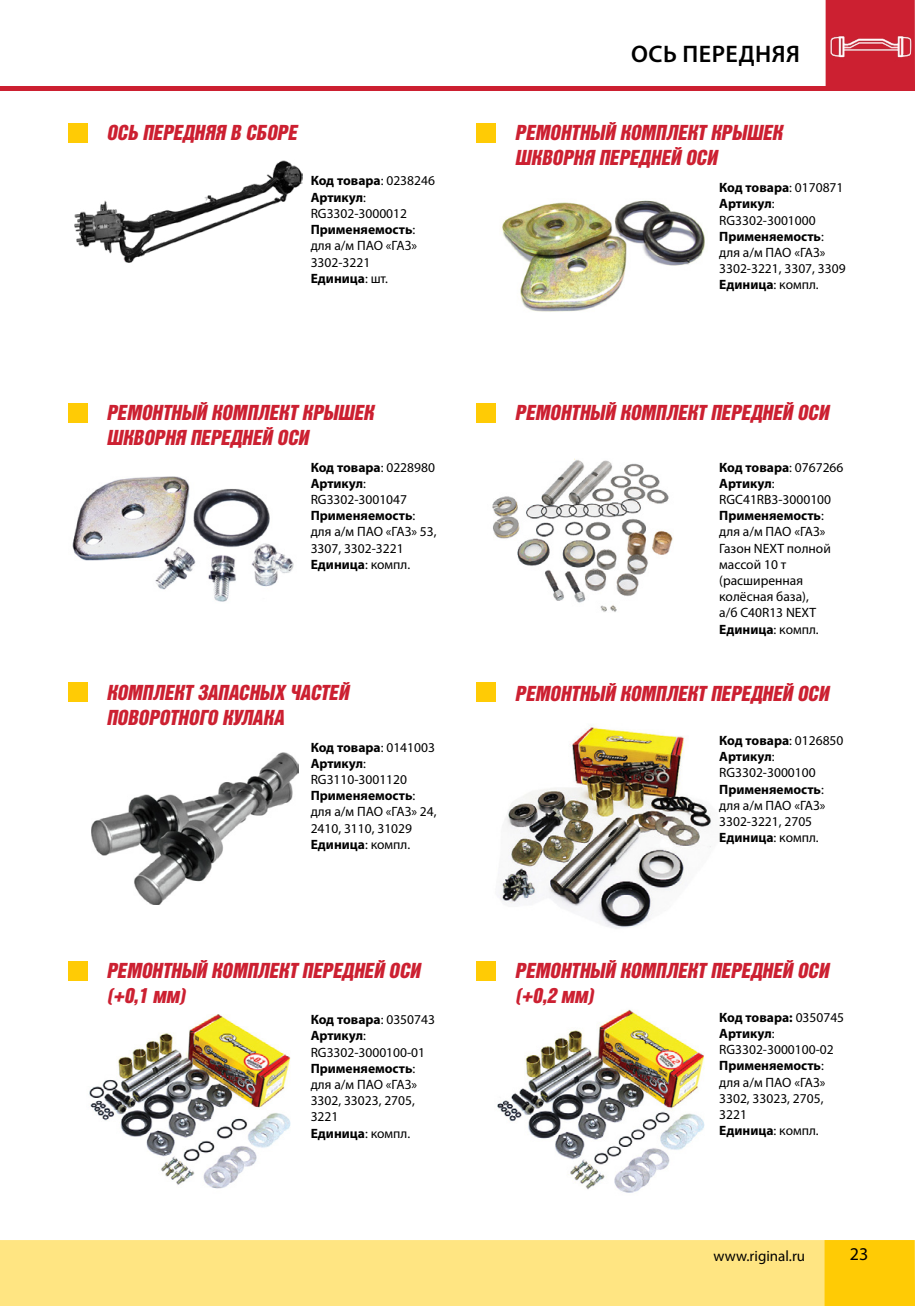
<style>
.page{position:relative;width:915px;height:1306px;background:#fff}
.page>*{position:absolute;margin:0;border:0;box-sizing:border-box;transform-origin:0 0}
.t1{font:600 24px "Myriad Pro";letter-spacing:.02em;color:#000}
.t2{font:italic 21px/25.2px "Bastion Kontrast";color:#cc2031}
.t3{font:18px "Myriad Pro";color:#000}
.t4{font:15px "Myriad Pro";color:#000}
.t5{font:13.5px/16.2px "Myriad Pro";color:#000}
.s1{font-weight:700}
</style>
<div class="page">
<img style="left:74px;top:160px;width:228px;height:103px">
<img style="left:92px;top:752px;width:206px;height:152px">
<img style="left:89px;top:1014px;width:202px;height:175px">
<img style="left:500px;top:727px;width:212px;height:202px">
<img style="left:497px;top:1009px;width:208px;height:184px">
<img style="left:72px;top:476px;width:222px;height:126px">
<img style="left:492px;top:458px;width:181px;height:154px">
<img style="left:502px;top:200px;width:203px;height:112px">
<div style="left:0;top:1240px;width:824px;height:65px;background:#ffe582"></div>
<hr style="left:0;top:86px;width:914px;height:4px;background:#cc2031">
<div style="left:825px;top:0;width:89px;height:86px;background:#cc2031"></div>
<div style="left:68px;top:403px;width:19px;height:19px;background:#ffcb05"></div>
<div style="left:68px;top:682px;width:19px;height:20px;background:#ffcb05"></div>
<div style="left:68px;top:961px;width:19px;height:19px;background:#ffcb05"></div>
<div style="left:476px;top:123px;width:19px;height:19px;background:#ffcb05"></div>
<div style="left:68px;top:123px;width:19px;height:19px;background:#ffcb05"></div>
<div style="left:476px;top:403px;width:19px;height:19px;background:#ffcb05"></div>
<div style="left:476px;top:682px;width:19px;height:20px;background:#ffcb05"></div>
<div style="left:476px;top:961px;width:19px;height:19px;background:#ffcb05"></div>
<div style="left:824px;top:1240px;width:90px;height:65px;background:#ffcb05"></div>
<img style="left:828px;top:3px;width:83px;height:83px;border-radius:42px">
<h2 class="t2" style="left:106px;top:120px;width:192px">ОСЬ ПЕРЕДНЯЯ В СБОРЕ</h2>
<p class="t5" style="left:310px;top:173px;width:126px"><span class="s1">Код товара</span>: 0238246<br><span class="s1">Артикул</span>:<br>RG3302-3000012<br><span class="s1">Применяемость</span>: для а/м ПАО «ГАЗ»<br>3302-3221<br><span class="s1">Единица</span>: шт.</p>
<h1 class="t1" style="left:631px;top:41px;width:170px">ОСЬ ПЕРЕДНЯЯ</h1>
<h2 class="t2" style="left:514px;top:120px;width:269px">РЕМОНТНЫЙ КОМПЛЕКТ КРЫШЕК<br>ШКВОРНЯ ПЕРЕДНЕЙ ОСИ</h2>
<p class="t5" style="left:719px;top:179px;width:128px"><span class="s1">Код товара</span>: 0170871<br><span class="s1">Артикул</span>:<br>RG3302-3001000<br><span class="s1">Применяемость</span>: для а/м ПАО «ГАЗ»<br>3302-3221, 3307, 3309<br><span class="s1">Единица</span>: компл.</p>
<h2 class="t2" style="left:106px;top:399px;width:269px">РЕМОНТНЫЙ КОМПЛЕКТ КРЫШЕК<br>ШКВОРНЯ ПЕРЕДНЕЙ ОСИ</h2>
<h2 class="t2" style="left:514px;top:399px;width:315px">РЕМОНТНЫЙ КОМПЛЕКТ ПЕРЕДНЕЙ ОСИ</h2>
<p class="t5" style="left:310px;top:459px;width:127px"><span class="s1">Код товара</span>: 0228980<br><span class="s1">Артикул</span>:<br>RG3302-3001047<br><span class="s1">Применяемость</span>: для а/м ПАО «ГАЗ» 53,<br>3307, 3302-3221<br><span class="s1">Единица</span>: компл.</p>
<p class="t5" style="left:719px;top:459px;width:126px"><span class="s1">Код товара</span>: 0767266<br><span class="s1">Артикул</span>:<br>RGC41RB3-3000100<br><span class="s1">Применяемость</span>: для а/м ПАО «ГАЗ»<br>Газон NEXT полной массой 10 т (расширенная колёсная база),<br>а/б C40R13 NEXT<br><span class="s1">Единица</span>: компл.</p>
<h2 class="t2" style="left:106px;top:679px;width:243px">КОМПЛЕКТ ЗАПАСНЫХ ЧАСТЕЙ<br>ПОВОРОТНОГО КУЛАКА</h2>
<p class="t5" style="left:310px;top:738px;width:127px"><span class="s1">Код товара</span>: 0141003<br><span class="s1">Артикул</span>:<br>RG3110-3001120<br><span class="s1">Применяемость</span>: для а/м ПАО «ГАЗ» 24,<br>2410, 3110, 31029<br><span class="s1">Единица</span>: компл.</p>
<h2 class="t2" style="left:106px;top:958px;width:315px">РЕМОНТНЫЙ КОМПЛЕКТ ПЕРЕДНЕЙ ОСИ (+0,1 мм)</h2>
<p class="t5" style="left:310px;top:1011px;width:126px"><span class="s1">Код товара</span>: 0350743<br><span class="s1">Артикул</span>:<br>RG3302-3000100-01<br><span class="s1">Применяемость</span>: для а/м ПАО «ГАЗ»<br>3302, 33023, 2705,<br>3221<br><span class="s1">Единица</span>: компл.</p>
<h2 class="t2" style="left:514px;top:680px;width:315px">РЕМОНТНЫЙ КОМПЛЕКТ ПЕРЕДНЕЙ ОСИ</h2>
<p class="t5" style="left:719px;top:732px;width:126px"><span class="s1">Код товара</span>: 0126850<br><span class="s1">Артикул</span>:<br>RG3302-3000100<br><span class="s1">Применяемость</span>: для а/м ПАО «ГАЗ»<br>3302-3221, 2705<br><span class="s1">Единица</span>: компл.</p>
<h2 class="t2" style="left:514px;top:958px;width:315px">РЕМОНТНЫЙ КОМПЛЕКТ ПЕРЕДНЕЙ ОСИ (+0,2 мм)</h2>
<p class="t5" style="left:719px;top:1008px;width:126px"><span class="s1">Код товара:</span> 0350745<br><span class="s1">Артикул</span>:<br>RG3302-3000100-02<br><span class="s1">Применяемость</span>: для а/м ПАО «ГАЗ»<br>3302, 33023, 2705,<br>3221<br><span class="s1">Единица</span>: компл.</p>
<p class="t4" style="left:713px;top:1246px;width:93px">www.riginal.ru</p>
<h3 class="t3" style="left:849px;top:1243px;width:20px">23</h3>
</div>
